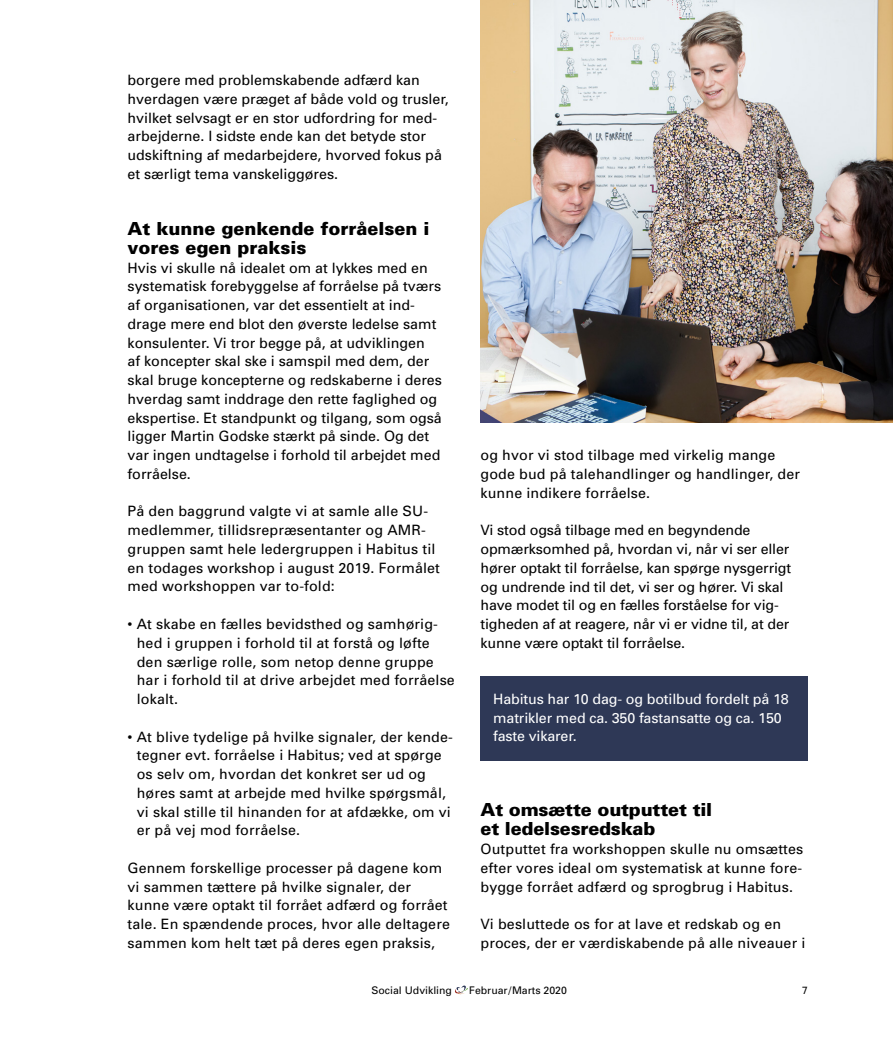
<style>
.page{position:relative;width:893px;height:1042px;background:#fff}
.page>*{position:absolute;margin:0;border:0;box-sizing:border-box;transform-origin:0 0}
.t1{font:900 18px/18.8px "Univers";color:#000}
.t2{font:14.25px/18.8px "Univers";letter-spacing:.01em;color:#000}
.t3{font:14.25px/18.8px "Univers";letter-spacing:-.01em;color:#000}
.t4{font:14.25px/18.8px "Univers";letter-spacing:-.01em;color:#fff}
.t5{font:10.5px "Univers";color:#000}
</style>
<div class="page">
<div style="left:480px;top:676px;width:328px;height:84px;background:#2e3856"></div>
<img style="left:480px;top:0;width:413px;height:423px">
<svg style="left:455px;top:985px;width:13px;height:9px"></svg>
<p class="t2" style="left:128px;top:70px;width:323px">borgere med problemskabende adfærd kan hverdagen være præget af både vold og trusler, hvilket selvsagt er en stor udfordring for med&shy;arbejderne. I sidste ende kan det betyde stor udskiftning af medarbejdere, hvorved fokus på et særligt tema vanskeliggøres.</p>
<p class="t1" style="left:128px;top:219px;width:303px">At kunne genkende forråelsen i vores egen praksis</p>
<p class="t2" style="left:128px;top:258px;width:316px">Hvis vi skulle nå idealet om at lykkes med en systematisk forebyggelse af forråelse på tværs af organisationen, var det essentielt at ind&shy;drage mere end blot den øverste ledelse samt konsulenter. Vi tror begge på, at udviklingen<br>af koncepter skal ske i samspil med dem, der skal bruge koncepterne og redskaberne i deres hverdag samt inddrage den rette faglighed og ekspertise. Et standpunkt og tilgang, som også ligger Martin Godske stærkt på sinde. Og det var ingen undtagelse i forhold til arbejdet med forråelse.</p>
<p class="t2" style="left:128px;top:502px;width:314px">På den baggrund valgte vi at samle alle SU&shy;medlemmer, tillidsrepræsentanter og AMR&shy;gruppen samt hele ledergruppen i Habitus til en todages workshop i august 2019. Formålet med workshoppen var to-fold:</p>
<p class="t2" style="left:137px;top:614px;width:320px;text-indent:-9px">• At skabe en fælles bevidsthed og samhørig&shy;hed i gruppen i forhold til at forstå og løfte den særlige rolle, som netop denne gruppe har i forhold til at drive arbejdet med forråelse lokalt.</p>
<p class="t2" style="left:137px;top:727px;width:318px;text-indent:-9px">• At blive tydelige på hvilke signaler, der kende&shy;tegner evt. forråelse i Habitus; ved at spørge os selv om, hvordan det konkret ser ud og høres samt at arbejde med hvilke spørgsmål, vi skal stille til hinanden for at afdække, om vi er på vej mod forråelse.</p>
<p class="t2" style="left:128px;top:858px;width:324px">Gennem forskellige processer på dagene kom vi sammen tættere på hvilke signaler, der kunne være optakt til forrået adfærd og forrået tale. En spændende proces, hvor alle deltagere sammen kom helt tæt på deres egen praksis,</p>
<p class="t2" style="left:480px;top:445px;width:321px">og hvor vi stod tilbage med virkelig mange gode bud på talehandlinger og handlinger, der kunne indikere forråelse.</p>
<p class="t3" style="left:480px;top:520px;width:312px">Vi stod også tilbage med en begyndende opmærksomhed på, hvordan vi, når vi ser eller hører optakt til forråelse, kan spørge nysgerrigt og undrende ind til det, vi ser og hører. Vi skal have modet til og en fælles forståelse for vig&shy;tigheden af at reagere, når vi er vidne til, at der kunne være optakt til forråelse.</p>
<p class="t4" style="left:493px;top:689px;width:297px">Habitus har 10 dag- og botilbud fordelt på 18 matrikler med ca. 350 fastansatte og ca. 150 faste vikarer.</p>
<p class="t1" style="left:480px;top:800px;width:233px">At omsætte outputtet til et ledelsesredskab</p>
<p class="t2" style="left:480px;top:839px;width:324px;text-align:justify">Outputtet fra workshoppen skulle nu omsættes efter vores ideal om systematisk at kunne fore&shy;bygge forrået adfærd og sprogbrug i Habitus.</p>
<p class="t2" style="left:480px;top:914px;width:326px">Vi besluttede os for at lave et redskab og en proces, der er værdiskabende på alle niveauer i</p>
<p class="t5" style="left:371px;top:984px;width:82px">Social Udvikling</p>
<p class="t5" style="left:469px;top:984px;width:99px">Februar/Marts 2020</p>
<p class="t5" style="left:802px;top:984px;width:7px">7</p>
</div>
